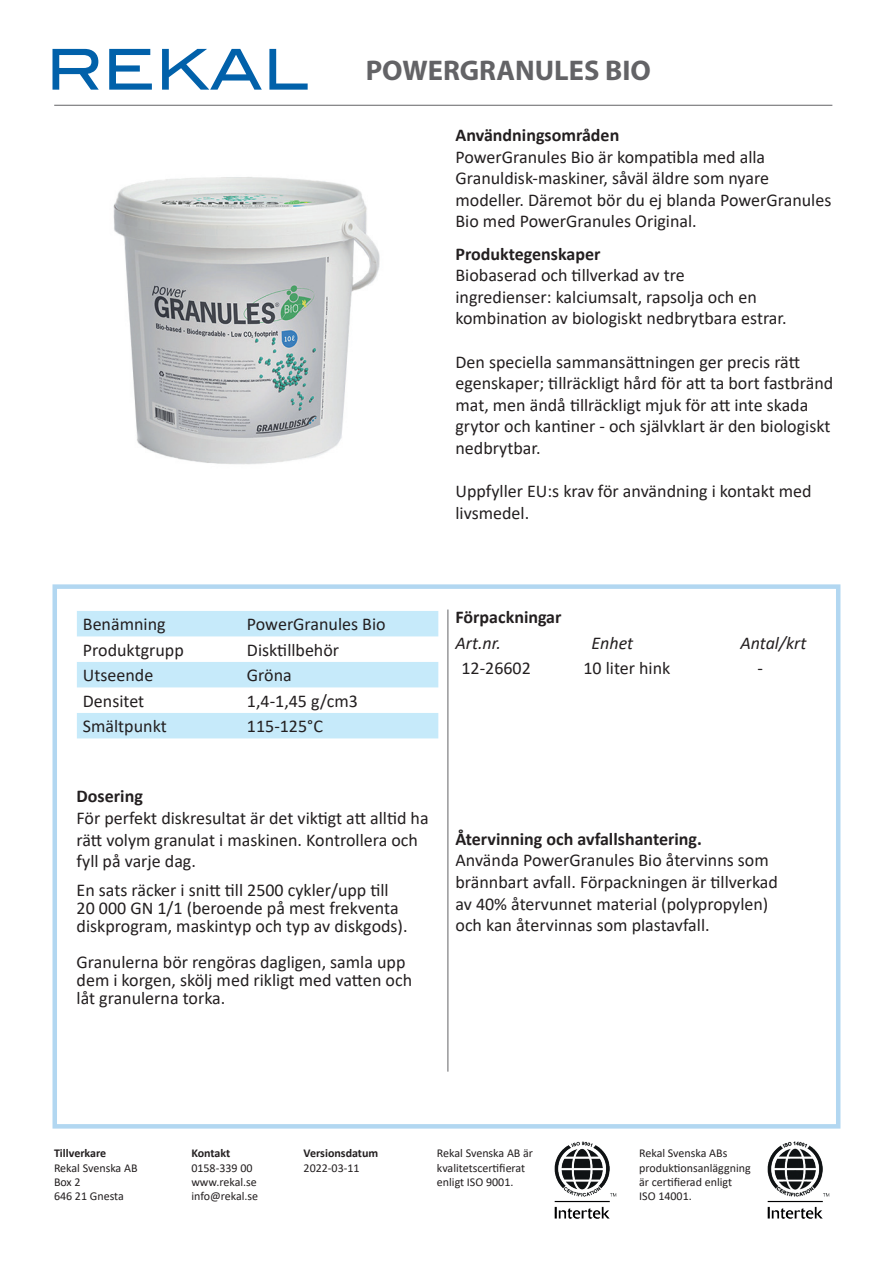
<style>
.page{position:relative;width:893px;height:1263px;background:#fff}
.page>*{position:absolute;margin:0;border:0;box-sizing:border-box;transform-origin:0 0}
.t1{font:700 28.5px "Myriad Pro";color:#636366}
.t2{font:18px/21.6px "Calibri";color:#231f20}
.t3{font:700 18px "Calibri";color:#231f20}
.t4{font:italic 18px "Calibri";color:#231f20}
.t5{font:12px/14.4px "Calibri";color:#231f20}
.t6{font:700 12px "Calibri";color:#231f20}
</style>
<div class="page">
<div style="left:52px;top:584px;width:788px;height:544px;border:4px solid #b2d7f1"></div>
<img style="left:113px;top:177px;width:267px;height:288px">
<hr style="left:54px;top:105px;width:778px;height:1px;background:#636366">
<hr style="left:447px;top:609px;width:1px;height:462px;background:#636366">
<svg style="left:77px;top:611px;width:361px;height:127px;fill:#c6eafa"></svg>
<svg style="left:53px;top:49px;width:46px;height:41px"></svg>
<svg style="left:109px;top:49px;width:43px;height:41px"></svg>
<svg style="left:162px;top:49px;width:100px;height:41px"></svg>
<svg style="left:269px;top:49px;width:39px;height:41px"></svg>
<img style="left:767px;top:1141px;width:63px;height:78px">
<img style="left:554px;top:1141px;width:63px;height:78px">
<h1 class="t1" style="left:366px;top:52px;width:287px">POWERGRANULES BIO</h1>
<p class="t3" style="left:455px;top:122px;width:165px">Användningsområden</p>
<p class="t2" style="left:455px;top:145px;width:377px">PowerGranules Bio är kompatibla med alla Granuldisk-maskiner, såväl äldre som nyare modeller. Däremot bör du ej blanda PowerGranules Bio med PowerGranules Original.</p>
<p class="t3" style="left:455px;top:241px;width:147px">Produktegenskaper</p>
<p class="t2" style="left:455px;top:264px;width:333px">Biobaserad och tillverkad av tre<br>ingredienser: kalciumsalt, rapsolja och en kombination av biologiskt nedbrytbara estrar.</p>
<p class="t2" style="left:455px;top:350px;width:379px">Den speciella sammansättningen ger precis rätt egenskaper; tillräckligt hård för att ta bort fastbränd mat, men ändå tillräckligt mjuk för att inte skada grytor och kantiner - och självklart är den biologiskt nedbrytbar.</p>
<p class="t2" style="left:455px;top:480px;width:358px">Uppfyller EU:s krav för användning i kontakt med livsmedel.</p>
<p class="t2" style="left:83px;top:613px;width:84px">Benämning</p>
<p class="t2" style="left:247px;top:613px;width:140px">PowerGranules Bio</p>
<p class="t2" style="left:83px;top:639px;width:102px">Produktgrupp</p>
<p class="t2" style="left:247px;top:639px;width:94px">Disktillbehör</p>
<p class="t2" style="left:83px;top:664px;width:72px">Utseende</p>
<p class="t2" style="left:247px;top:664px;width:46px">Gröna</p>
<p class="t2" style="left:83px;top:690px;width:63px">Densitet</p>
<p class="t2" style="left:247px;top:690px;width:113px">1,4-1,45 g/cm3</p>
<p class="t2" style="left:83px;top:715px;width:85px">Smältpunkt</p>
<p class="t2" style="left:247px;top:715px;width:77px">115-125°C</p>
<p class="t3" style="left:77px;top:784px;width:68px">Dosering</p>
<p class="t2" style="left:77px;top:807px;width:354px">För perfekt diskresultat är det viktigt att alltid ha rätt volym granulat i maskinen. Kontrollera och fyll på varje dag.</p>
<p class="t2" style="left:77px;top:880px;width:333px;line-height:18px">En sats räcker i snitt till 2500 cykler/upp till<br>20 000 GN 1/1 (beroende på mest frekventa diskprogram, maskintyp och typ av diskgods).</p>
<p class="t2" style="left:77px;top:952px;width:337px;line-height:18px">Granulerna bör rengöras dagligen, samla upp dem i korgen, skölj med rikligt med vatten och låt granulerna torka.</p>
<p class="t3" style="left:455px;top:604px;width:108px">Förpackningar</p>
<p class="t4" style="left:455px;top:630px;width:47px">Art.nr.</p>
<p class="t4" style="left:592px;top:630px;width:43px">Enhet</p>
<p class="t4" style="left:740px;top:630px;width:68px">Antal/krt</p>
<p class="t2" style="left:461px;top:657px;width:71px">12-26602</p>
<p class="t2" style="left:583px;top:657px;width:88px">10 liter hink</p>
<p class="t2" style="left:758px;top:657px;width:7px">-</p>
<p class="t3" style="left:455px;top:826px;width:248px">Återvinning och avfallshantering.</p>
<p class="t2" style="left:455px;top:849px;width:324px">Använda PowerGranules Bio återvinns som brännbart avfall. Förpackningen är tillverkad av 40% återvunnet material (polypropylen) och kan återvinnas som plastavfall.</p>
<p class="t6" style="left:54px;top:1145px;width:54px">Tillverkare</p>
<p class="t5" style="left:54px;top:1160px;width:85px">Rekal Svenska AB<br>Box 2<br>646 21 Gnesta</p>
<p class="t6" style="left:191px;top:1145px;width:40px">Kontakt</p>
<p class="t5" style="left:191px;top:1160px;width:68px">0158-339 00 www.rekal.se info@rekal.se</p>
<p class="t6" style="left:304px;top:1145px;width:76px">Versionsdatum</p>
<p class="t5" style="left:304px;top:1160px;width:58px">2022-03-11</p>
<p class="t5" style="left:437px;top:1146px;width:98px">Rekal Svenska AB är kvalitetscertifierat enligt ISO 9001.</p>
<p class="t5" style="left:639px;top:1146px;width:113px">Rekal Svenska ABs produktionsanläggning är certifierad enligt<br>ISO 14001.</p>
</div>
